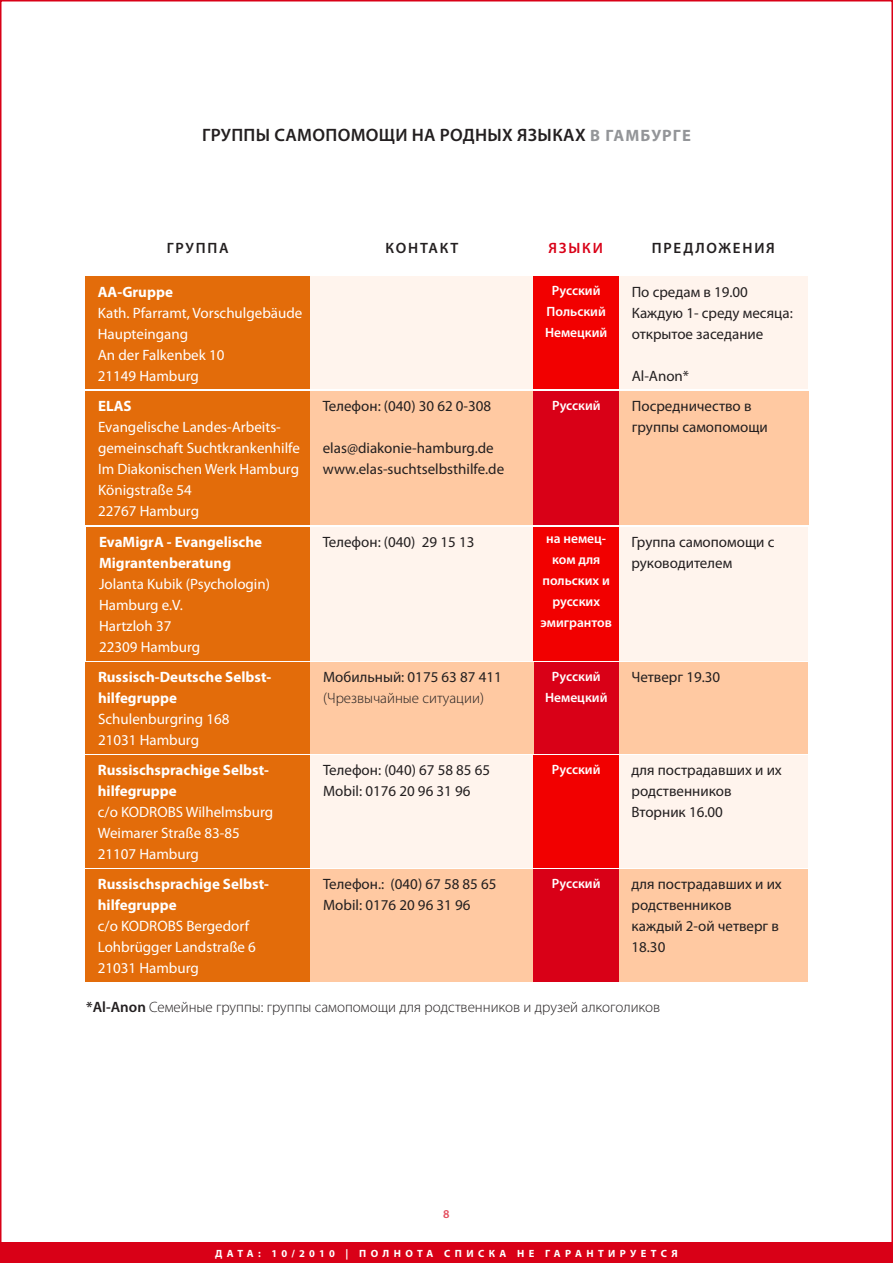
<style>
.page{position:relative;width:893px;height:1263px;background:#fff}
.page>*{position:absolute;margin:0;border:0;box-sizing:border-box;transform-origin:0 0}
.t1{font:600 18px "Myriad Pro";letter-spacing:.02em;color:#231f20}
.t2{font:15px/21px "Myriad Pro";color:#231f20}
.t3{font:15px/21px "Myriad Pro";color:#fff}
.t4{font:700 15px "Myriad Pro";color:#fff}
.t5{font:300 15px "Myriad Pro";color:#231f20}
.t6{font:600 15px "Myriad Pro";letter-spacing:.12em;color:#231f20}
.t7{font:600 15px "Myriad Pro";letter-spacing:.12em;color:#d90017}
.t8{font:600 13.5px/21px "Myriad Pro";color:#fff;text-align:center}
.t9{font:600 12px "Myriad Pro";color:#e44d5d}
.t10{font:700 10.5px "Myriad Pro";letter-spacing:.42em;color:#fff}
.s1{font-weight:700;font-size:16.5px;color:#939598}
.s2{font-weight:700}
.s3{font-weight:600}
</style>
<div class="page">
<div style="left:0;top:1242px;width:893px;height:21px;background:#d90017"></div>
<div style="left:85px;top:277px;width:723px;height:112px;background:#e36c0a"></div>
<div style="left:310px;top:277px;width:224px;height:112px;background:#fff4ed"></div>
<div style="left:619px;top:277px;width:189px;height:112px;background:#fff4ed"></div>
<div style="left:534px;top:277px;width:85px;height:112px;background:#f20000"></div>
<div style="left:85px;top:391px;width:723px;height:134px;background:#e36c0a"></div>
<div style="left:310px;top:391px;width:227px;height:134px;background:#ffc9a2"></div>
<div style="left:619px;top:392px;width:189px;height:133px;background:#ffc9a2"></div>
<div style="left:534px;top:391px;width:85px;height:134px;background:#d90017"></div>
<div style="left:86px;top:527px;width:722px;height:133px;background:#e36c0a"></div>
<div style="left:310px;top:527px;width:227px;height:133px;background:#fff4ed"></div>
<div style="left:619px;top:527px;width:189px;height:133px;background:#fff4ed"></div>
<div style="left:534px;top:527px;width:85px;height:133px;background:#f20000"></div>
<div style="left:85px;top:662px;width:723px;height:92px;background:#e36c0a"></div>
<div style="left:310px;top:662px;width:227px;height:92px;background:#ffc9a2"></div>
<div style="left:619px;top:662px;width:189px;height:92px;background:#ffc9a2"></div>
<div style="left:534px;top:662px;width:85px;height:92px;background:#d90017"></div>
<div style="left:85px;top:869px;width:723px;height:112px;background:#e36c0a"></div>
<div style="left:310px;top:869px;width:224px;height:112px;background:#ffc9a2"></div>
<div style="left:619px;top:869px;width:189px;height:112px;background:#ffc9a2"></div>
<div style="left:534px;top:869px;width:85px;height:112px;background:#d90017"></div>
<div style="left:85px;top:755px;width:723px;height:113px;background:#e36c0a"></div>
<div style="left:310px;top:755px;width:224px;height:113px;background:#fff4ed"></div>
<div style="left:619px;top:755px;width:189px;height:113px;background:#fff4ed"></div>
<div style="left:534px;top:755px;width:85px;height:113px;background:#f20000"></div>
<svg style="left:892px;top:0;width:1px;height:1242px"></svg>
<p class="t1" style="left:202px;top:124px;width:490px">ГРУППЫ САМОПОМОЩИ НА РОДНЫХ ЯЗЫКАХ <span class="s1">В ГАМБУРГЕ</span></p>
<p class="t6" style="left:167px;top:238px;width:63px">ГРУППА</p>
<p class="t6" style="left:386px;top:238px;width:74px">КОНТАКТ</p>
<p class="t7" style="left:548px;top:238px;width:56px">ЯЗЫКИ</p>
<p class="t6" style="left:652px;top:238px;width:125px">ПРЕДЛОЖЕНИЯ</p>
<p class="t3" style="left:98px;top:281px;width:206px"><span class="s2">AA-Gruppe<br></span>Kath. Pfarramt, Vorschulgebäude</p>
<p class="t3" style="left:98px;top:323px;width:128px">Haupteingang<br>An der Falkenbek 10<br>21149 Hamburg</p>
<p class="t8" style="left:552px;top:280px;width:50px">Русский</p>
<p class="t8" style="left:546px;top:301px;width:61px">Польский</p>
<p class="t8" style="left:545px;top:322px;width:64px">Немецкий</p>
<p class="t2" style="left:632px;top:281px;width:118px">По средам в 19.00</p>
<p class="t2" style="left:632px;top:302px;width:163px">Каждую 1- среду месяцa: открытое зaседание</p>
<p class="t2" style="left:632px;top:365px;width:59px">Al-Anon*</p>
<p class="t4" style="left:98px;top:396px;width:35px">ELAS</p>
<p class="t3" style="left:98px;top:416px;width:184px">Evangelische Landes-Arbeits-</p>
<p class="t3" style="left:98px;top:437px;width:203px">gemeinschaft Suchtkrankenhilfe</p>
<p class="t3" style="left:98px;top:458px;width:203px">Im Diakonischen Werk Hamburg</p>
<p class="t3" style="left:98px;top:479px;width:103px">Königstraße 54<br>22767 Hamburg</p>
<p class="t4" style="left:99px;top:532px;width:164px">EvaMigrA - Evangelische</p>
<p class="t4" style="left:99px;top:553px;width:134px">Migrantenberatung</p>
<p class="t3" style="left:99px;top:573px;width:172px">Jolanta Kubik (Psychologin)</p>
<p class="t3" style="left:99px;top:594px;width:85px">Hamburg e.V.</p>
<p class="t3" style="left:99px;top:615px;width:103px">Hartzloh 37<br>22309 Hamburg</p>
<p class="t4" style="left:98px;top:667px;width:175px">Russisch-Deutsche Selbst-</p>
<p class="t4" style="left:98px;top:688px;width:80px">hilfegruppe</p>
<p class="t3" style="left:98px;top:708px;width:133px">Schulenburgring 168</p>
<p class="t3" style="left:98px;top:729px;width:103px">21031 Hamburg</p>
<p class="t4" style="left:98px;top:760px;width:173px">Russischsprachige Selbst-</p>
<p class="t4" style="left:98px;top:781px;width:80px">hilfegruppe</p>
<p class="t3" style="left:98px;top:801px;width:177px">c/o KODROBS Wilhelmsburg</p>
<p class="t3" style="left:98px;top:822px;width:143px">Weimarer Straße 83-85<br>21107 Hamburg</p>
<p class="t4" style="left:98px;top:874px;width:173px">Russischsprachige Selbst-</p>
<p class="t4" style="left:98px;top:895px;width:80px">hilfegruppe</p>
<p class="t3" style="left:98px;top:915px;width:153px">c/o KODROBS Bergedorf</p>
<p class="t3" style="left:98px;top:936px;width:160px">Lohbrügger Landstraße 6<br>21031 Hamburg</p>
<p class="t2" style="left:323px;top:395px;width:170px">Телефон: (040) 30 62 0-308</p>
<p class="t2" style="left:323px;top:437px;width:173px">elas@diakonie-hamburg.de</p>
<p class="t2" style="left:323px;top:458px;width:183px">www.elas-suchtselbsthilfe.de</p>
<p class="t8" style="left:552px;top:395px;width:50px">Русский</p>
<p class="t2" style="left:632px;top:396px;width:121px">Посредничество в</p>
<p class="t2" style="left:632px;top:417px;width:138px">группы самопомощи</p>
<p class="t2" style="left:323px;top:531px;width:153px">Телефон: (040) 29 15 13</p>
<p class="t2" style="left:631px;top:531px;width:145px">Группа самопомощи с руководителем</p>
<p class="t8" style="left:542px;top:528px;width:69px">на немец&shy;ком для польских и</p>
<p class="t8" style="left:552px;top:591px;width:49px">русских</p>
<p class="t8" style="left:540px;top:612px;width:73px">эмигрантов</p>
<p class="t2" style="left:323px;top:666px;width:180px">Мобильный: 0175 63 87 411</p>
<p class="t5" style="left:323px;top:690px;width:162px">(Чрезвычайные ситуации)</p>
<p class="t8" style="left:552px;top:666px;width:50px">Русский</p>
<p class="t2" style="left:631px;top:666px;width:90px">Четверг 19.30</p>
<p class="t8" style="left:545px;top:687px;width:64px">Немецкий</p>
<p class="t2" style="left:323px;top:759px;width:169px">Телефон: (040) 67 58 85 65</p>
<p class="t2" style="left:323px;top:780px;width:149px">Mobil: 0176 20 96 31 96</p>
<p class="t8" style="left:552px;top:759px;width:50px">Русский</p>
<p class="t2" style="left:631px;top:759px;width:152px">для пострадавших и их родственников</p>
<p class="t2" style="left:631px;top:801px;width:93px">Вторник 16.00</p>
<p class="t2" style="left:323px;top:873px;width:175px">Телефон.: (040) 67 58 85 65</p>
<p class="t2" style="left:323px;top:894px;width:149px">Mobil: 0176 20 96 31 96</p>
<p class="t8" style="left:552px;top:872px;width:50px">Русский</p>
<p class="t2" style="left:631px;top:873px;width:152px">для пострадавших и их родственников</p>
<p class="t2" style="left:631px;top:915px;width:149px">каждый 2-ой четверг в<br>18.30</p>
<p class="t5" style="left:86px;top:998px;width:575px"><span class="s3">*Al-Anon</span> Семейные группы: группы самопомощи для родственников и друзей алкоголиков</p>
<p class="t9" style="left:443px;top:1206px;width:8px">8</p>
<p class="t10" style="left:215px;top:1246px;width:464px">ДАТА: 10/2010 | ПОЛНОТА СПИСКА НЕ ГАРАНТИРУЕТСЯ</p>
</div>
